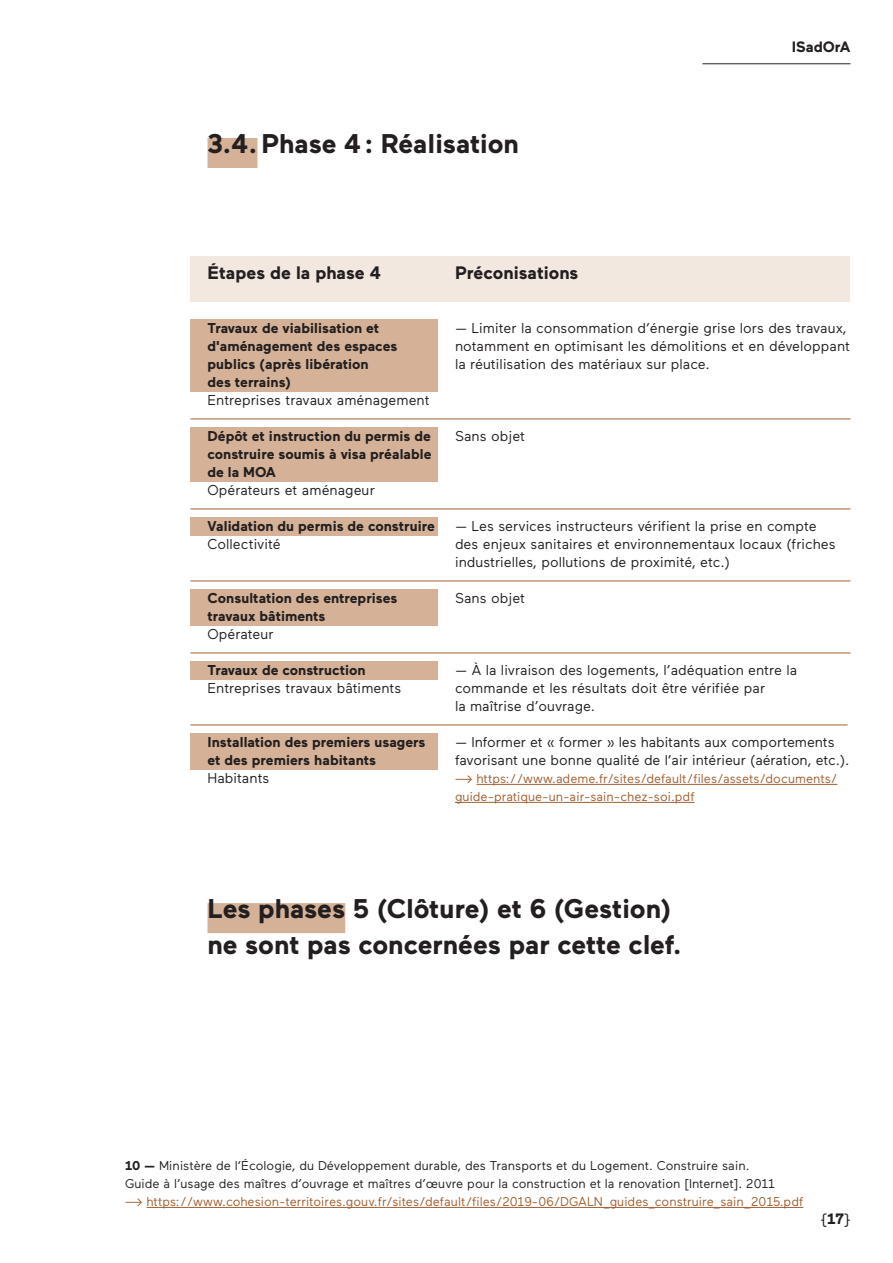
<style>
.page{position:relative;width:893px;height:1263px;background:#fff}
.page>*{position:absolute;margin:0;border:0;box-sizing:border-box;transform-origin:0 0}
.t1{font:700 27px/36px "Maax";color:#231f20}
.t2{font:700 18px "Maax";color:#231f20}
.t3{font:700 15px "Maax";color:#231f20}
.t4{font:15px "Maax";color:#231f20}
.t5{font:14.25px/18px "Maax";color:#231f20}
.t6{font:700 14.25px/18px "Maax";color:#231f20}
.t7{font:12.75px/18px "Maax";color:#9f6031}
.t8{font:12.75px/18px "Maax";color:#231f20}
.s1{font-weight:700}
</style>
<div class="page">
<hr style="left:702px;top:63px;width:148px;height:1px;background:#231f20">
<div style="left:190px;top:320px;width:248px;height:72px;background:#d5b297"></div>
<div style="left:190px;top:428px;width:248px;height:54px;background:#d5b297"></div>
<div style="left:190px;top:518px;width:248px;height:18px;background:#d5b297"></div>
<div style="left:190px;top:590px;width:248px;height:36px;background:#d5b297"></div>
<div style="left:190px;top:662px;width:248px;height:18px;background:#d5b297"></div>
<div style="left:190px;top:733px;width:248px;height:37px;background:#d5b297"></div>
<div style="left:190px;top:256px;width:660px;height:46px;background:#f3e8e0"></div>
<hr style="left:477px;top:784px;width:360px;height:1px;background:#9f6031">
<hr style="left:455px;top:802px;width:239px;height:1px;background:#9f6031">
<hr style="left:190px;top:419px;width:660px;height:1px;background:#9f6031">
<hr style="left:190px;top:509px;width:660px;height:1px;background:#9f6031">
<hr style="left:190px;top:581px;width:660px;height:1px;background:#9f6031">
<hr style="left:190px;top:653px;width:660px;height:1px;background:#9f6031">
<hr style="left:190px;top:725px;width:658px;height:1px;background:#9f6031">
<div style="left:207px;top:138px;width:50px;height:30px;background:#d5b297"></div>
<hr style="left:147px;top:1207px;width:656px;height:1px;background:#9f6031">
<div style="left:207px;top:903px;width:138px;height:30px;background:#d5b297"></div>
<h1 class="t1" style="left:207px;top:126px;width:313px">3.4.Phase 4: Réalisation</h1>
<p class="t2" style="left:207px;top:263px;width:175px">Étapes de la phase 4</p>
<p class="t2" style="left:455px;top:263px;width:125px">Préconisations</p>
<p class="t3" style="left:792px;top:39px;width:60px">ISadOrA</p>
<p class="t6" style="left:207px;top:319px;width:191px">Travaux de viabilisation et d'aménagement des espaces publics (après libération<br>des terrains)</p>
<p class="t5" style="left:207px;top:391px;width:224px">Entreprises travaux aménagement</p>
<p class="t6" style="left:207px;top:427px;width:225px;text-align:justify">Dépôt et instruction du permis de construire soumis à visa préalable de la MOA</p>
<p class="t5" style="left:207px;top:481px;width:169px">Opérateurs et aménageur</p>
<p class="t6" style="left:207px;top:517px;width:229px">Validation du permis de construire</p>
<p class="t5" style="left:207px;top:535px;width:75px">Collectivité</p>
<p class="t6" style="left:207px;top:589px;width:191px">Consultation des entreprises travaux bâtiments</p>
<p class="t5" style="left:207px;top:625px;width:68px">Opérateur</p>
<p class="t6" style="left:207px;top:661px;width:160px">Travaux de construction</p>
<p class="t5" style="left:207px;top:679px;width:195px">Entreprises travaux bâtiments</p>
<p class="t6" style="left:207px;top:733px;width:220px">Installation des premiers usagers et des premiers habitants</p>
<p class="t5" style="left:207px;top:769px;width:63px">Habitants</p>
<p class="t5" style="left:455px;top:319px;width:396px">— Limiter la consommation d’énergie grise lors des travaux, notamment en optimisant les démolitions et en développant la réutilisation des matériaux sur place.</p>
<p class="t5" style="left:455px;top:427px;width:72px">Sans objet</p>
<p class="t5" style="left:455px;top:517px;width:382px">— Les services instructeurs vérifient la prise en compte des enjeux sanitaires et environnementaux locaux (friches industrielles, pollutions de proximité, etc.)</p>
<p class="t5" style="left:455px;top:589px;width:72px">Sans objet</p>
<p class="t5" style="left:455px;top:661px;width:344px">— À la livraison des logements, l’adéquation entre la commande et les résultats doit être vérifiée par<br>la maîtrise d’ouvrage.</p>
<p class="t5" style="left:455px;top:733px;width:396px">— Informer et « former » les habitants aux comportements favorisant une bonne qualité de l’air intérieur (aération, etc.).</p>
<p class="t7" style="left:455px;top:770px;width:384px">---&gt; https://www.ademe.fr/sites/default/files/assets/documents/ guide-pratique-un-air-sain-chez-soi.pdf</p>
<h1 class="t1" style="left:207px;top:891px;width:476px">Les phases 5 (Clôture) et 6 (Gestion) ne sont pas concernées par cette clef.</h1>
<p class="t8" style="left:125px;top:1157px;width:651px"><span class="s1">10 —</span> Ministère de l’Écologie, du Développement durable, des Transports et du Logement. Construire sain.<br>Guide à l’usage des maîtres d’ouvrage et maîtres d’œuvre pour la construction et la renovation [Internet]. 2011</p>
<p class="t7" style="left:125px;top:1193px;width:680px">---&gt; https://www.cohesion-territoires.gouv.fr/sites/default/files/2019-06/DGALN_guides_construire_sain_2015.pdf</p>
<p class="t4" style="left:821px;top:1210px;width:31px">{<span class="s1">17</span>}</p>
</div>
